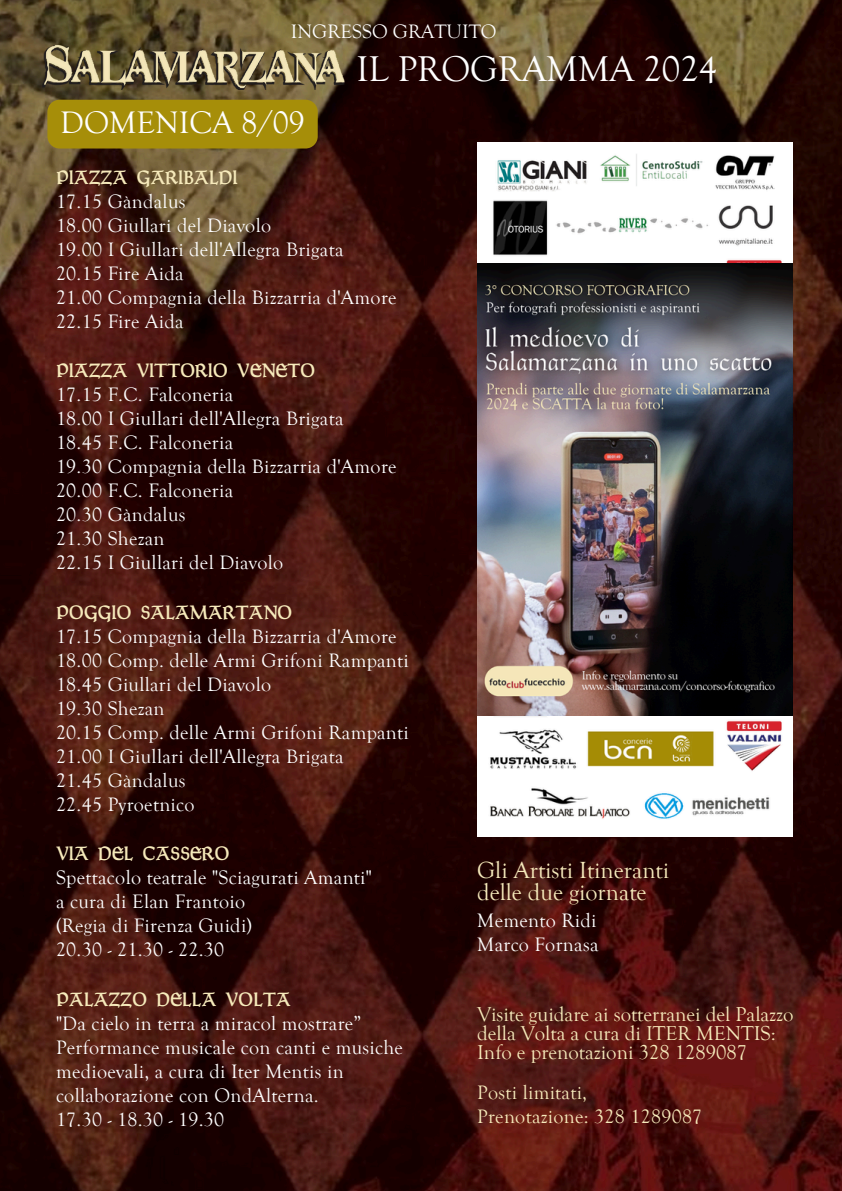
<style>
.page{position:relative;width:842px;height:1191px;background:#fff}
.page>*{position:absolute;margin:0;border:0;box-sizing:border-box;transform-origin:0 0}
.t1{font:36.8px "Goudy Old Style T";color:#fefefe}
.t2{font:32px "Goudy Old Style T";color:#fefefe}
.t3{font:24px/22.4px "Goudy Old Style T";color:#f6eabb}
.t4{font:600 22px "Goudy Thirty";letter-spacing:.015em;color:#f6eabb}
.t5{font:20.6px/19.4px "Goudy Old Style T";color:#f6eabb}
.t6{font:20px/24px "Goudy Old Style T";letter-spacing:.015em;color:#fff}
.t7{font:20px "Goudy Old Style T";letter-spacing:.015em;color:#f6eabb}
.t8{font:20px "Goudy Old Style T";color:#fefefe}
</style>
<div class="page">
<img style="left:0;top:0;width:842px;height:1191px">
<img style="left:41px;top:36px;width:315px;height:54px">
<div style="left:47px;top:100px;width:271px;height:49px;background:#a68e09;border-radius:12px"></div>
<img style="left:477px;top:143px;width:315px;height:694px">
<p class="t8" style="left:291px;top:20px;width:207px">INGRESSO GRATUITO</p>
<p class="t2" style="left:60px;top:105px;width:246px">DOMENICA 8/09</p>
<p class="t1" style="left:356px;top:48px;width:362px">IL PROGRAMMA 2024</p>
<p class="t4" style="left:56px;top:166px;width:183px">PIAZZA GARIBALDI</p>
<p class="t6" style="left:56px;top:189px;width:131px">17.15 Gàndalus</p>
<p class="t6" style="left:56px;top:213px;width:217px">18.00 Giullari del Diavolo</p>
<p class="t6" style="left:56px;top:237px;width:289px">19.00 I Giullari dell'Allegra Brigata</p>
<p class="t6" style="left:56px;top:261px;width:129px">20.15 Fire Aida</p>
<p class="t6" style="left:56px;top:285px;width:342px">21.00 Compagnia della Bizzarria d'Amore</p>
<p class="t6" style="left:56px;top:309px;width:129px">22.15 Fire Aida</p>
<p class="t4" style="left:56px;top:360px;width:260px">PIAZZA VITTORIO VENETO</p>
<p class="t6" style="left:56px;top:383px;width:179px">17.15 F.C. Falconeria</p>
<p class="t6" style="left:56px;top:407px;width:289px">18.00 I Giullari dell'Allegra Brigata</p>
<p class="t6" style="left:56px;top:431px;width:179px">18.45 F.C. Falconeria</p>
<p class="t6" style="left:56px;top:455px;width:342px">19.30 Compagnia della Bizzarria d'Amore</p>
<p class="t6" style="left:56px;top:479px;width:179px">20.00 F.C. Falconeria</p>
<p class="t6" style="left:56px;top:503px;width:131px">20.30 Gàndalus</p>
<p class="t6" style="left:56px;top:527px;width:110px">21.30 Shezan</p>
<p class="t6" style="left:56px;top:551px;width:229px">22.15 I Giullari del Diavolo</p>
<p class="t4" style="left:56px;top:601px;width:237px">POGGIO SALAMARTANO</p>
<p class="t6" style="left:56px;top:624px;width:342px">17.15 Compagnia della Bizzarria d'Amore</p>
<p class="t6" style="left:56px;top:648px;width:354px">18.00 Comp. delle Armi Grifoni Rampanti</p>
<p class="t6" style="left:56px;top:672px;width:217px">18.45 Giullari del Diavolo</p>
<p class="t6" style="left:56px;top:696px;width:110px">19.30 Shezan</p>
<p class="t6" style="left:56px;top:720px;width:354px">20.15 Comp. delle Armi Grifoni Rampanti</p>
<p class="t6" style="left:56px;top:744px;width:289px">21.00 I Giullari dell'Allegra Brigata</p>
<p class="t6" style="left:56px;top:768px;width:131px">21.45 Gàndalus</p>
<p class="t6" style="left:56px;top:792px;width:140px">22.45 Pyroetnico</p>
<p class="t4" style="left:56px;top:843px;width:174px">VIA DEL CASSERO</p>
<p class="t6" style="left:56px;top:866px;width:317px">Spettacolo teatrale "Sciagurati Amanti"</p>
<p class="t6" style="left:56px;top:890px;width:191px">a cura di Elan Frantoio</p>
<p class="t6" style="left:56px;top:914px;width:198px">(Regia di Firenza Guidi)</p>
<p class="t6" style="left:56px;top:938px;width:170px">20.30 - 21.30 - 22.30</p>
<p class="t4" style="left:56px;top:988px;width:236px">PALAZZO DELLA VOLTA</p>
<p class="t6" style="left:56px;top:1011px;width:348px">"Da cielo in terra a miracol mostrare” Performance musicale con canti e musiche medioevali, a cura di Iter Mentis in collaborazione con OndAlterna.</p>
<p class="t6" style="left:56px;top:1107px;width:170px">17.30 - 18.30 - 19.30</p>
<p class="t3" style="left:477px;top:858px;width:193px">Gli Artisti Itineranti delle due giornate</p>
<p class="t6" style="left:477px;top:909px;width:121px">Memento Ridi</p>
<h3 class="t6" style="left:477px;top:933px;width:123px">Marco Fornasa</h3>
<p class="t5" style="left:477px;top:1004px;width:318px">Visite guidare ai sotterranei del Palazzo della Volta a cura di ITER MENTIS:</p>
<p class="t5" style="left:477px;top:1043px;width:271px">Info e prenotazioni 328 1289087</p>
<h1 class="t7" style="left:477px;top:1081px;width:111px">Posti limitati,</h1>
<h2 class="t7" style="left:477px;top:1105px;width:226px">Prenotazione: 328 1289087</h2>
</div>
